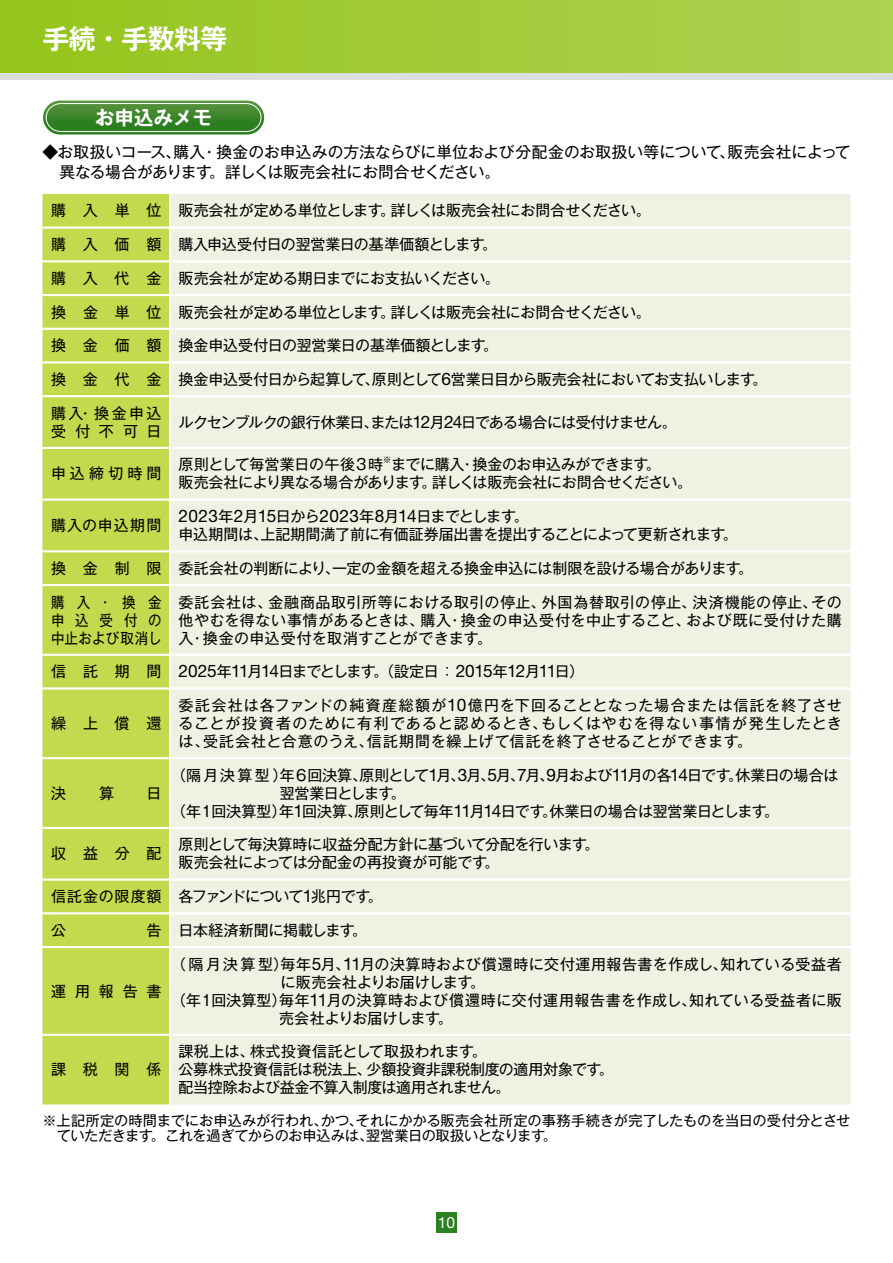
<style>
.page{position:relative;width:893px;height:1263px;background:#fff}
.page>*{position:absolute;margin:0;border:0;box-sizing:border-box;transform-origin:0 0}
.t1{font:700 27px "Gothic MB101 Pr 5 De";letter-spacing:-.025em;color:#fff}
.t2{font:700 19.5px "Gothic MB101 Pr 5 De";color:#fff}
.t3{font:15.75px/19.5px "Gothic MB101 Pr 5";color:#000}
.t4{font:15.45px "Helvetica Neue LT Std";color:#fff}
.t5{font:15px/18px "Gothic MB101 Pr 5";letter-spacing:-.01em;color:#000}
.t6{font:15px "Gothic MB101 Pr 5";letter-spacing:-.04em;color:#000}
.t7{font:15px "Gothic MB101 Pr 5";letter-spacing:.03em;color:#000}
.t8{font:15px "Gothic MB101 Pr 5";letter-spacing:.025em;color:#000}
.t9{font:15px "Gothic MB101 Pr 5";letter-spacing:-.065em;color:#000}
.t10{font:15px "Gothic MB101 Pr 5";letter-spacing:-.05em;color:#000}
.t11{font:15px/18px "Gothic MB101 Pr 5";letter-spacing:-.01em;color:#000;text-align:justify;scale:.9 1}
.t12{font:15px/18px "Gothic MB101 Pr 5";letter-spacing:.37em;color:#000}
.t13{font:15px "Gothic MB101 Pr 5";letter-spacing:.065em;color:#000}
.t14{font:14.25px/15.8px "Gothic MB101 Pr 5";letter-spacing:-.015em;color:#000}
.t15{font:8.7px "Gothic MB101 Pr 5";color:#000}
.s1{font-family:"Helvetica Neue LT Std";font-size:17.25px}
</style>
<div class="page">
<div style="left:0;top:0;width:893px;height:77px;background:linear-gradient(to right,#95c51c,#aed153)"></div>
<div style="left:0;top:74px;width:893px;height:6px;background:#dcdddd"></div>
<div style="left:436px;top:1212px;width:21px;height:21px;background:#2b8021"></div>
<div style="left:43px;top:194px;width:126px;height:910px;background:#c3d94e"></div>
<div style="left:171px;top:194px;width:679px;height:910px;background:#eff2e3"></div>
<hr style="left:43px;top:227px;width:126px;height:2px;background:#fff">
<hr style="left:171px;top:227px;width:679px;height:2px;background:#fff">
<hr style="left:43px;top:260px;width:126px;height:2px;background:#fff">
<hr style="left:171px;top:260px;width:679px;height:2px;background:#fff">
<hr style="left:43px;top:294px;width:126px;height:2px;background:#fff">
<hr style="left:171px;top:294px;width:679px;height:2px;background:#fff">
<hr style="left:43px;top:328px;width:126px;height:2px;background:#fff">
<hr style="left:171px;top:328px;width:679px;height:2px;background:#fff">
<hr style="left:43px;top:361px;width:126px;height:2px;background:#fff">
<hr style="left:171px;top:361px;width:679px;height:2px;background:#fff">
<hr style="left:43px;top:395px;width:126px;height:2px;background:#fff">
<hr style="left:171px;top:395px;width:679px;height:2px;background:#fff">
<hr style="left:43px;top:447px;width:126px;height:2px;background:#fff">
<hr style="left:171px;top:447px;width:679px;height:2px;background:#fff">
<hr style="left:43px;top:498px;width:126px;height:3px;background:#fff">
<hr style="left:171px;top:498px;width:679px;height:3px;background:#fff">
<hr style="left:43px;top:550px;width:126px;height:2px;background:#fff">
<hr style="left:171px;top:550px;width:679px;height:2px;background:#fff">
<hr style="left:43px;top:584px;width:126px;height:2px;background:#fff">
<hr style="left:171px;top:584px;width:679px;height:2px;background:#fff">
<hr style="left:43px;top:654px;width:126px;height:2px;background:#fff">
<hr style="left:171px;top:654px;width:679px;height:2px;background:#fff">
<hr style="left:43px;top:687px;width:126px;height:2px;background:#fff">
<hr style="left:171px;top:687px;width:679px;height:2px;background:#fff">
<hr style="left:43px;top:757px;width:126px;height:2px;background:#fff">
<hr style="left:171px;top:757px;width:679px;height:2px;background:#fff">
<hr style="left:43px;top:827px;width:126px;height:2px;background:#fff">
<hr style="left:171px;top:827px;width:679px;height:2px;background:#fff">
<hr style="left:43px;top:878px;width:126px;height:3px;background:#fff">
<hr style="left:171px;top:878px;width:679px;height:3px;background:#fff">
<hr style="left:43px;top:912px;width:126px;height:2px;background:#fff">
<hr style="left:171px;top:912px;width:679px;height:2px;background:#fff">
<hr style="left:43px;top:946px;width:126px;height:2px;background:#fff">
<hr style="left:171px;top:946px;width:679px;height:2px;background:#fff">
<hr style="left:43px;top:1034px;width:126px;height:2px;background:#fff">
<hr style="left:171px;top:1034px;width:679px;height:2px;background:#fff">
<div style="left:43px;top:101px;width:221px;height:34px;background:linear-gradient(to right,#2f8226,#2e8124);border-radius:17px"></div>
<svg style="left:45px;top:103px;width:217px;height:29px;background:#4b8f3c"></svg>
<h1 class="t1" style="left:43px;top:16px;width:186px">手続・手数料等</h1>
<h2 class="t2" style="left:95px;top:101px;width:118px">お申込みメモ</h2>
<p class="t3" style="left:60px;top:141px;width:792px;text-indent:-17px">◆お取扱いコース、購入・換金のお申込みの方法ならびに単位および分配金のお取扱い等について、販売会社によって異なる場合があります。詳しくは販売会社にお問合せください。</p>
<p class="t5" style="left:51px;top:200px;width:601px">購 入 単 位 販売会社が定める単位とします。詳しくは販売会社にお問合せください。</p>
<p class="t5" style="left:51px;top:234px;width:448px">購 入 価 額 購入申込受付日の翌営業日の基準価額とします。</p>
<p class="t5" style="left:51px;top:268px;width:450px">購 入 代 金 販売会社が定める期日までにお支払いください。</p>
<p class="t5" style="left:51px;top:302px;width:601px">換 金 単 位 販売会社が定める単位とします。詳しくは販売会社にお問合せください。</p>
<p class="t5" style="left:51px;top:335px;width:449px">換 金 価 額 換金申込受付日の翌営業日の基準価額とします。</p>
<p class="t6" style="left:51px;top:367px;width:718px">換 金 代 金 換金申込受付日から起算して、原則として<span class="s1">6</span>営業日目から販売会社においてお支払いします。</p>
<p class="t12" style="left:51px;top:403px;width:112px">購入・換金申込受付不可日</p>
<p class="t10" style="left:179px;top:410px;width:500px">ルクセンブルクの銀行休業日、または<span class="s1">12</span>月<span class="s1">24</span>日である場合には受付けません。</p>
<p class="t5" style="left:51px;top:463px;width:112px">申込締切時間</p>
<p class="t5" style="left:179px;top:454px;width:206px">原則として毎営業日の午後３時</p>
<p class="t15" style="left:383px;top:452px;width:10px">※</p>
<p class="t5" style="left:179px;top:454px;width:515px;text-indent:212px">までに購入・換金のお申込みができます。<br>販売会社により異なる場合があります。詳しくは販売会社にお問合せください。</p>
<p class="t13" style="left:51px;top:513px;width:112px">購入の申込期間</p>
<p class="t5" style="left:179px;top:506px;width:561px"><span class="s1">2023</span>年<span class="s1">2</span>月<span class="s1">15</span>日から<span class="s1">2023</span>年<span class="s1">8</span>月<span class="s1">14</span>日までとします。<br>申込期間は、上記期間満了前に有価証券届出書を提出することによって更新されます。</p>
<p class="t5" style="left:51px;top:558px;width:704px">換 金 制 限 委託会社の判断により、一定の金額を超える換金申込には制限を設ける場合があります。</p>
<p class="t11" style="left:51px;top:592px;width:124px">購入・換金申込受付の中止および取消し</p>
<p class="t5" style="left:179px;top:592px;width:665px;text-align:justify">委託会社は、金融商品取引所等における取引の停止、外国為替取引の停止、決済機能の停止、その他やむを得ない事情があるときは、購入・換金の申込受付を中止すること、および既に受付けた購入・換金の申込受付を取消すことができます。</p>
<p class="t9" style="left:51px;top:659px;width:535px">信 託 期 間 <span class="s1">2025</span>年<span class="s1">11</span>月<span class="s1">14</span>日までとします。（設定日： <span class="s1">2015</span>年<span class="s1">12</span>月<span class="s1">11</span>日）</p>
<p class="t5" style="left:51px;top:713px;width:112px">繰上償還</p>
<p class="t5" style="left:179px;top:695px;width:665px;text-align:justify">委託会社は各ファンドの純資産総額が<span class="s1">10</span>億円を下回ることとなった場合または信託を終了させることが投資者のために有利であると認めるとき、もしくはやむを得ない事情が発生したときは、受託会社と合意のうえ、信託期間を繰上げて信託を終了させることができます。</p>
<p class="t5" style="left:51px;top:783px;width:16px">決</p>
<p class="t5" style="left:99px;top:783px;width:16px">算</p>
<p class="t5" style="left:147px;top:783px;width:16px">日</p>
<p class="t5" style="left:171px;top:765px;width:669px">（隔月決算型）年６回決算、原則として<span class="s1">1</span>月、<span class="s1">3</span>月、<span class="s1">5</span>月、<span class="s1">7</span>月、<span class="s1">9</span>月および<span class="s1">11</span>月の各<span class="s1">14</span>日です。休業日の場合は</p>
<p class="t6" style="left:280px;top:780px;width:127px">翌営業日とします。</p>
<p class="t5" style="left:171px;top:801px;width:609px">（年１回決算型）年<span class="s1">1</span>回決算、原則として毎年<span class="s1">11</span>月<span class="s1">14</span>日です。休業日の場合は翌営業日とします。</p>
<p class="t5" style="left:51px;top:843px;width:112px">収益分配</p>
<p class="t5" style="left:179px;top:834px;width:422px">原則として毎決算時に収益分配方針に基づいて分配を行います。販売会社によっては分配金の再投資が可能です。</p>
<p class="t5" style="left:51px;top:886px;width:333px">信託金の限度額 各ファンドについて<span class="s1">1</span>兆円です。</p>
<p class="t5" style="left:51px;top:920px;width:16px">公</p>
<p class="t5" style="left:147px;top:920px;width:222px">告 日本経済新聞に掲載します。</p>
<p class="t5" style="left:51px;top:981px;width:112px">運用報告書</p>
<p class="t5" style="left:51px;top:1059px;width:112px">課税関係</p>
<p class="t7" style="left:171px;top:951px;width:672px">（隔月決算型）毎年<span class="s1">5</span>月、<span class="s1">11</span>月の決算時および償還時に交付運用報告書を作成し、知れている受益者</p>
<p class="t5" style="left:281px;top:972px;width:206px">に販売会社よりお届けします。</p>
<p class="t8" style="left:171px;top:987px;width:672px">（年１回決算型）毎年<span class="s1">11</span>月の決算時および償還時に交付運用報告書を作成し、知れている受益者に販</p>
<p class="t5" style="left:279px;top:1008px;width:175px">売会社よりお届けします。</p>
<p class="t5" style="left:179px;top:1041px;width:437px">課税上は、株式投資信託として取扱われます。<br>公募株式投資信託は税法上、少額投資非課税制度の適用対象です。配当控除および益金不算入制度は適用されません。</p>
<p class="t14" style="left:57px;top:1111px;width:795px;text-indent:-14px">※上記所定の時間までにお申込みが行われ、かつ、それにかかる販売会社所定の事務手続きが完了したものを当日の受付分とさせていただきます。これを過ぎてからのお申込みは、翌営業日の取扱いとなります。</p>
<p class="t4" style="left:438px;top:1213px;width:19px">10</p>
</div>
